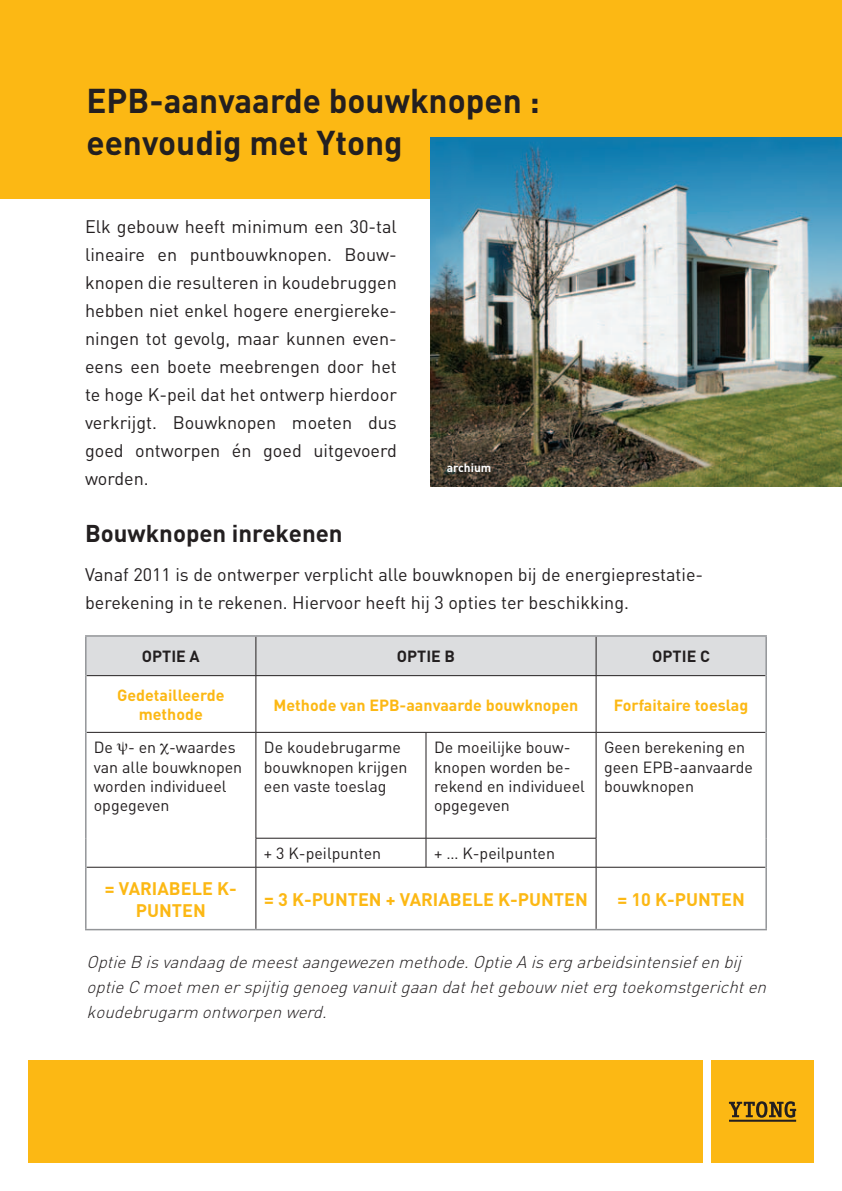
<style>
.page{position:relative;width:842px;height:1191px;background:#fff}
.page>*{position:absolute;margin:0;border:0;box-sizing:border-box;transform-origin:0 0}
.t1{font:700 34px "DIN";color:#231f20}
.t2{font:700 24px "DIN";color:#231f20}
.t3{font:18px/28px "DIN";color:#231f20;text-align:justify}
.t4{font:700 18px/21.6px "DIN";color:#fcb814;text-align:center}
.t5{font:italic 300 17px/25px "DIN";color:#231f20}
.t6{font:16px/19.2px "DIN";color:#231f20}
.t7{font:700 16px/19.2px "DIN";color:#fcb814;text-align:center}
.t8{font:700 16px "DIN";color:#231f20}
.t9{font:700 12px "DIN";color:#fff}
</style>
<div class="page">
<div style="left:0;top:0;width:842px;height:198px;background:#fcb814"></div>
<img style="left:431px;top:137px;width:411px;height:349px">
<div style="left:28px;top:1060px;width:675px;height:102px;background:#fcb814"></div>
<div style="left:711px;top:1060px;width:103px;height:102px;background:#fcb814"></div>
<svg style="left:729px;top:1101px;width:67px;height:16px"></svg>
<hr style="left:729px;top:1119px;width:67px;height:2px;background:#231f20">
<div style="left:87px;top:636px;width:678px;height:39px;background:#dcdddf"></div>
<hr style="left:256px;top:636px;width:1px;height:39px;background:#231f20">
<hr style="left:596px;top:636px;width:1px;height:39px;background:#231f20">
<hr style="left:87px;top:675px;width:169px;height:1px;background:#231f20">
<hr style="left:256px;top:675px;width:170px;height:1px;background:#231f20">
<hr style="left:256px;top:676px;width:1px;height:56px;background:#231f20">
<hr style="left:426px;top:675px;width:170px;height:1px;background:#231f20">
<hr style="left:596px;top:675px;width:169px;height:1px;background:#231f20">
<hr style="left:596px;top:676px;width:1px;height:56px;background:#231f20">
<hr style="left:87px;top:732px;width:169px;height:1px;background:#231f20">
<hr style="left:256px;top:732px;width:170px;height:1px;background:#231f20">
<hr style="left:256px;top:732px;width:1px;height:106px;background:#231f20">
<hr style="left:426px;top:732px;width:170px;height:1px;background:#231f20">
<hr style="left:426px;top:732px;width:1px;height:106px;background:#231f20">
<hr style="left:596px;top:732px;width:169px;height:1px;background:#231f20">
<hr style="left:596px;top:732px;width:1px;height:106px;background:#231f20">
<hr style="left:256px;top:838px;width:170px;height:1px;background:#231f20">
<svg style="left:256px;top:838px;width:1px;height:29px"></svg>
<hr style="left:426px;top:838px;width:170px;height:1px;background:#231f20">
<svg style="left:426px;top:838px;width:1px;height:29px"></svg>
<svg style="left:596px;top:838px;width:1px;height:29px"></svg>
<hr style="left:87px;top:867px;width:169px;height:1px;background:#231f20">
<hr style="left:256px;top:867px;width:170px;height:1px;background:#231f20">
<hr style="left:256px;top:867px;width:1px;height:62px;background:#231f20">
<hr style="left:426px;top:867px;width:170px;height:1px;background:#231f20">
<hr style="left:596px;top:867px;width:169px;height:1px;background:#231f20">
<hr style="left:596px;top:867px;width:1px;height:62px;background:#231f20">
<hr style="left:85px;top:635px;width:171px;height:1px;background:#939598">
<hr style="left:85px;top:636px;width:2px;height:39px;background:#939598">
<hr style="left:256px;top:635px;width:170px;height:1px;background:#939598">
<hr style="left:426px;top:635px;width:170px;height:1px;background:#939598">
<hr style="left:596px;top:635px;width:171px;height:1px;background:#939598">
<hr style="left:765px;top:636px;width:2px;height:39px;background:#939598">
<hr style="left:85px;top:675px;width:2px;height:57px;background:#939598">
<hr style="left:765px;top:675px;width:2px;height:57px;background:#939598">
<hr style="left:85px;top:732px;width:2px;height:106px;background:#939598">
<hr style="left:765px;top:732px;width:2px;height:106px;background:#939598">
<hr style="left:85px;top:838px;width:2px;height:29px;background:#939598">
<hr style="left:765px;top:838px;width:2px;height:29px;background:#939598">
<hr style="left:85px;top:867px;width:2px;height:62px;background:#939598">
<hr style="left:765px;top:867px;width:2px;height:62px;background:#939598">
<hr style="left:85px;top:929px;width:171px;height:1px;background:#939598">
<hr style="left:256px;top:929px;width:170px;height:1px;background:#939598">
<hr style="left:426px;top:929px;width:170px;height:1px;background:#939598">
<hr style="left:596px;top:929px;width:171px;height:1px;background:#939598">
<p class="t1" style="left:86px;top:79px;width:455px">EPB-aanvaarde bouwknopen :</p>
<p class="t1" style="left:86px;top:121px;width:318px">eenvoudig met Ytong</p>
<p class="t3" style="left:85px;top:212px;width:313px">Elk gebouw heeft minimum een 30-tal lineaire en puntbouwknopen. Bouw&shy;knopen die resulteren in koudebruggen hebben niet enkel hogere energiereke&shy;ningen tot gevolg, maar kunnen even&shy;eens een boete meebrengen door het te hoge K-peil dat het ontwerp hierdoor verkrijgt. Bouwknopen moeten dus goed ontworpen én goed uitgevoerd worden.</p>
<p class="t9" style="left:447px;top:460px;width:46px">archium</p>
<p class="t2" style="left:85px;top:517px;width:259px">Bouwknopen inrekenen</p>
<p class="t3" style="left:85px;top:560px;width:620px">Vanaf 2011 is de ontwerper verplicht alle bouwknopen bij de energieprestatie&shy;berekening in te rekenen. Hiervoor heeft hij 3 opties ter beschikking.</p>
<p class="t8" style="left:142px;top:646px;width:59px">OPTIE A</p>
<p class="t8" style="left:397px;top:646px;width:60px">OPTIE B</p>
<p class="t8" style="left:652px;top:646px;width:59px">OPTIE C</p>
<p class="t7" style="left:117px;top:685px;width:109px">Gedetailleerde methode</p>
<p class="t7" style="left:274px;top:694px;width:306px">Methode van EPB-aanvaarde bouwknopen</p>
<p class="t7" style="left:614px;top:694px;width:136px">Forfaitaire toeslag</p>
<p class="t6" style="left:94px;top:737px;width:150px">De - en -waardes van alle bouwknopen worden individueel opgegeven</p>
<p class="t6" style="left:264px;top:737px;width:145px">De koudebrugarme bouwknopen krijgen een vaste toeslag</p>
<p class="t6" style="left:434px;top:737px;width:152px">De moeilijke bouw&shy;knopen worden be&shy;rekend en individueel opgegeven</p>
<p class="t6" style="left:604px;top:737px;width:150px">Geen berekening en geen EPB-aanvaarde bouwknopen</p>
<p class="t6" style="left:264px;top:843px;width:119px">+ 3 K-peilpunten</p>
<p class="t6" style="left:434px;top:843px;width:123px">+ … K-peilpunten</p>
<p class="t4" style="left:105px;top:877px;width:133px">= VARIABELE K-<br>PUNTEN</p>
<p class="t4" style="left:264px;top:887px;width:325px">= 3 K-PUNTEN + VARIABELE K-PUNTEN</p>
<p class="t4" style="left:617px;top:887px;width:129px">= 10 K-PUNTEN</p>
<p class="t5" style="left:87px;top:949px;width:686px">OptieB isvandaagdemeestaangewezenmethode.OptieA isergarbeidsintensiefenbij optieC moetmenerspijtiggenoegvanuitgaandathetgebouw nietergtoekomstgerichten koudebrugarm ontworpenwerd.</p>
</div>
